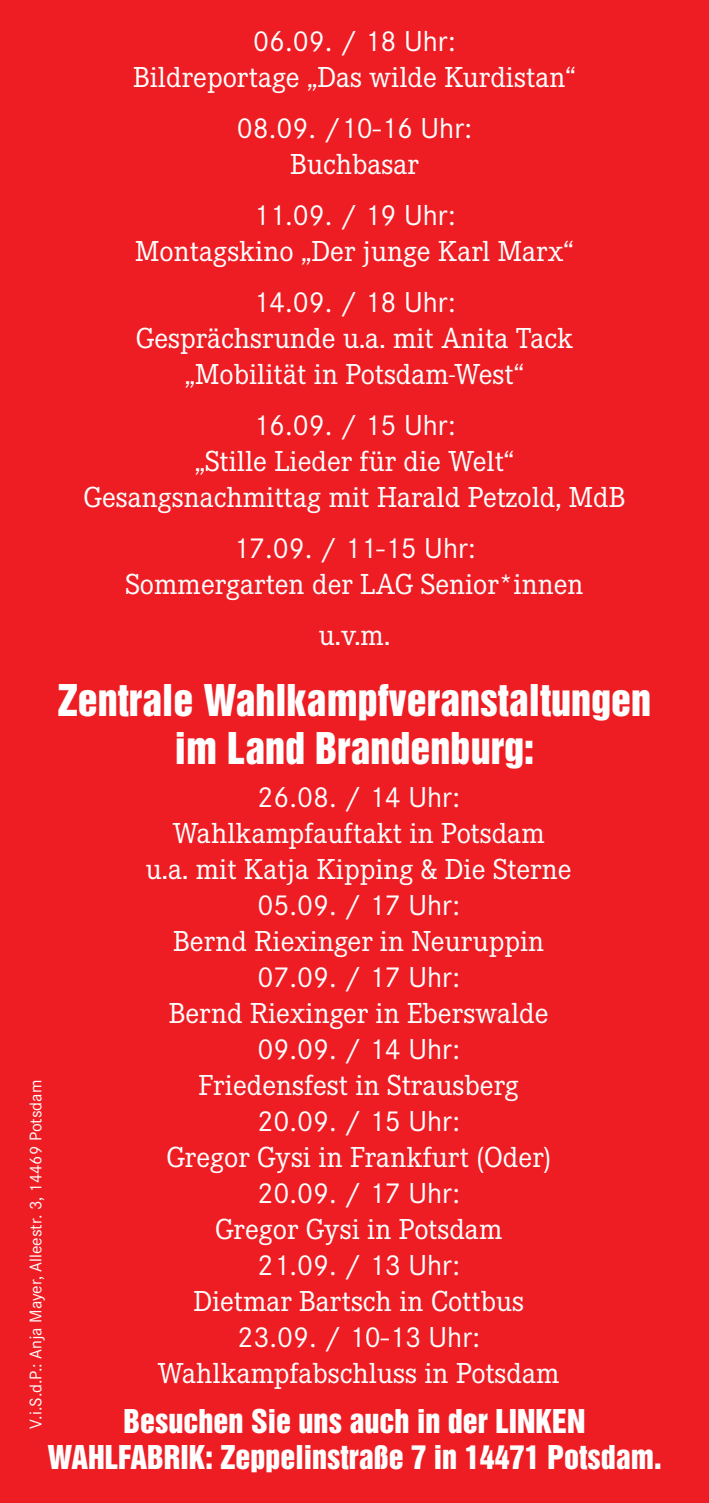
<style>
.page{position:relative;width:709px;height:1503px;background:#fff}
.page>*{position:absolute;margin:0;border:0;box-sizing:border-box;transform-origin:0 0}
.t1{font:40px "Helvetica Inserat";color:#fff}
.t2{font:30px/36px "Corporate E";color:#fff;text-align:center}
.t3{font:30px "Corporate S";color:#fff}
.t4{font:30px "Helvetica Inserat";color:#fff}
.t5{font:17.5px "Corporate S";color:#fff}
</style>
<div class="page">
<div style="left:0;top:0;width:709px;height:1502px;background:#ee1d23"></div>
<p class="t3" style="left:253px;top:24px;width:204px">06.09. / 18 Uhr:</p>
<p class="t2" style="left:133px;top:59px;width:444px">Bildreportage „Das wilde Kurdistan“</p>
<p class="t3" style="left:237px;top:111px;width:237px">08.09. /10-16 Uhr:</p>
<p class="t2" style="left:290px;top:146px;width:130px">Buchbasar</p>
<p class="t3" style="left:253px;top:198px;width:204px">11.09. / 19 Uhr:</p>
<p class="t2" style="left:135px;top:233px;width:440px">Montagskino „Der junge Karl Marx“</p>
<p class="t3" style="left:253px;top:285px;width:204px">14.09. / 18 Uhr:</p>
<p class="t2" style="left:136px;top:320px;width:439px">Gesprächsrunde u.a. mit Anita Tack „Mobilität in Potsdam-West“</p>
<p class="t3" style="left:253px;top:408px;width:204px">16.09. / 15 Uhr:</p>
<p class="t2" style="left:195px;top:443px;width:321px">„Stille Lieder für die Welt“</p>
<p class="t2" style="left:83px;top:479px;width:543px">Gesangsnachmittag mit Harald Petzold, MdB</p>
<p class="t3" style="left:233px;top:531px;width:244px">17.09. / 11-15 Uhr:</p>
<p class="t2" style="left:125px;top:566px;width:459px">Sommergarten der LAG Senior*innen</p>
<p class="t2" style="left:319px;top:617px;width:73px">u.v.m.</p>
<p class="t1" style="left:58px;top:676px;width:595px">Zentrale Wahlkampfveranstaltungen</p>
<p class="t1" style="left:175px;top:724px;width:360px">im Land Brandenburg:</p>
<p class="t3" style="left:257px;top:780px;width:204px">26.08. / 14 Uhr:</p>
<p class="t2" style="left:173px;top:815px;width:373px">Wahlkampfauftakt in Potsdam</p>
<p class="t2" style="left:146px;top:851px;width:427px">u.a. mit Katja Kipping &amp; Die Sterne</p>
<p class="t3" style="left:257px;top:888px;width:204px">05.09. / 17 Uhr:</p>
<p class="t2" style="left:173px;top:923px;width:372px">Bernd Riexinger in Neuruppin</p>
<p class="t3" style="left:257px;top:960px;width:204px">07.09. / 17 Uhr:</p>
<p class="t2" style="left:169px;top:995px;width:381px">Bernd Riexinger in Eberswalde</p>
<p class="t3" style="left:257px;top:1032px;width:204px">09.09. / 14 Uhr:</p>
<p class="t2" style="left:198px;top:1067px;width:322px">Friedensfest in Strausberg</p>
<p class="t3" style="left:257px;top:1104px;width:204px">20.09. / 15 Uhr:</p>
<p class="t2" style="left:166px;top:1139px;width:386px">Gregor Gysi in Frankfurt (Oder)</p>
<p class="t3" style="left:257px;top:1176px;width:204px">20.09. / 17 Uhr:</p>
<p class="t2" style="left:215px;top:1211px;width:289px">Gregor Gysi in Potsdam</p>
<p class="t3" style="left:257px;top:1248px;width:204px">21.09. / 13 Uhr:</p>
<p class="t2" style="left:193px;top:1283px;width:332px">Dietmar Bartsch in Cottbus</p>
<p class="t3" style="left:237px;top:1320px;width:244px">23.09. / 10-13 Uhr:</p>
<p class="t2" style="left:158px;top:1355px;width:403px">Wahlkampfabschluss in Potsdam</p>
<p class="t5" style="left:26px;top:1428px;width:350px;rotate:-90deg">V.i.S.d.P.: Anja Mayer, Alleestr. 3, 14469 Potsdam</p>
<p class="t4" style="left:123px;top:1403px;width:463px">Besuchen Sie uns auch in der LINKEN</p>
<p class="t4" style="left:47px;top:1439px;width:615px">WAHLFABRIK: Zeppelinstraße 7 in 14471 Potsdam.</p>
</div>
